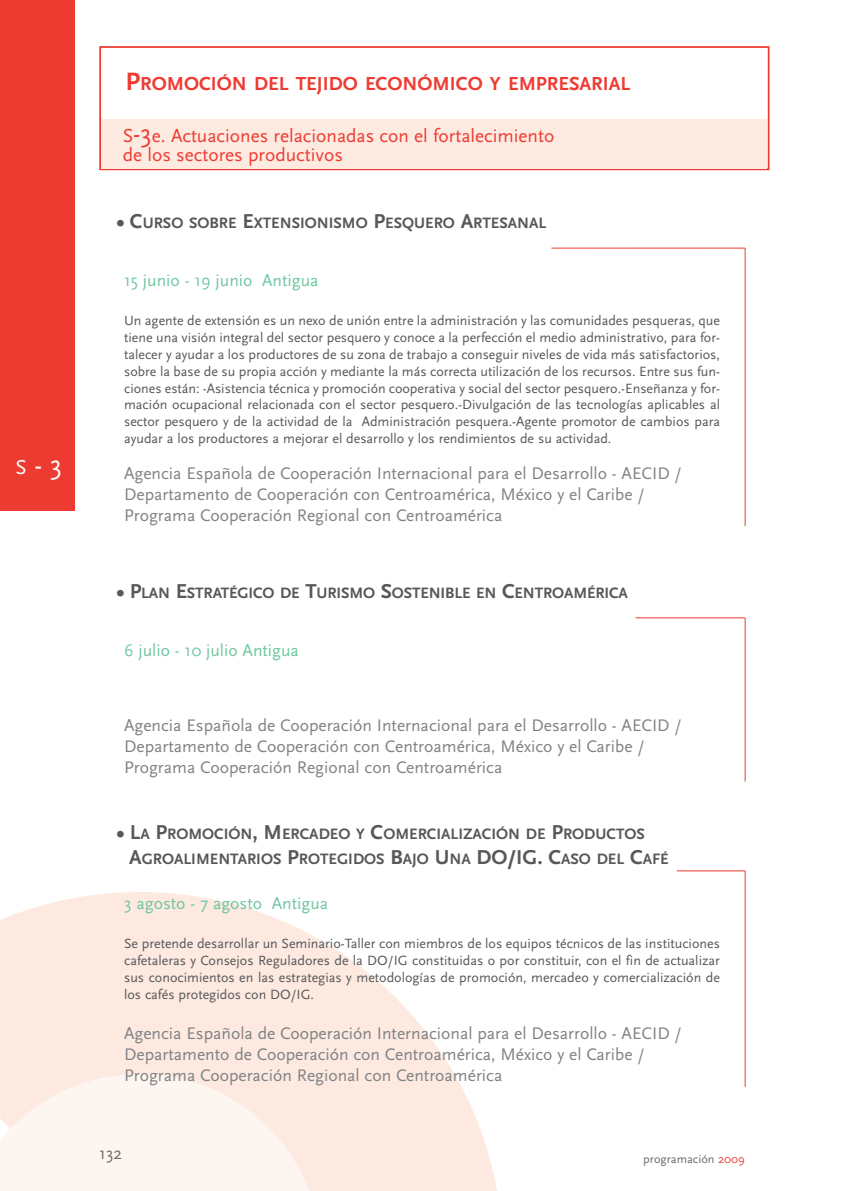
<style>
.page{position:relative;width:844px;height:1191px;background:#fff}
.page>*{position:absolute;margin:0;border:0;box-sizing:border-box;transform-origin:0 0}
.t1{font:28px "Scala Sans";color:#fff}
.t2{font:700 19.6px "Scala Sans";color:#ee3b32}
.t3{font:19.25px/19.2px "Scala Sans";color:#ee3b32}
.t4{font:17.5px/21px "Scala Sans";color:#808285}
.t5{font:17.5px "Scala Sans";color:#70c6a2}
.t6{font:17.5px "Scala Sans";color:#6c6d70}
.t7{font:700 15.75px/25.2px "Scala Sans";color:#57585a}
.t8{font:14px/16.8px "Scala Sans";color:#57585a;text-align:justify}
.t9{font:12.25px "Scala Sans";color:#6c6d70}
.s1{font-size:21px}
.s2{font-size:26.25px}
.s3{font-size:19.6px}
.s4{color:#ee3b32}
</style>
<div class="page">
<div style="left:99px;top:46px;width:670px;height:124px;border:2px solid #ee3b32"></div>
<div style="left:102px;top:119px;width:664px;height:50px;background:#fdeae1"></div>
<hr style="left:551px;top:248px;width:194px;height:1px;background:#ee3b32">
<hr style="left:744px;top:248px;width:1px;height:278px;background:#ee3b32">
<hr style="left:635px;top:617px;width:110px;height:1px;background:#ee3b32">
<hr style="left:744px;top:618px;width:1px;height:163px;background:#ee3b32">
<hr style="left:676px;top:870px;width:69px;height:1px;background:#ee3b32">
<hr style="left:744px;top:871px;width:1px;height:215px;background:#ee3b32">
<div style="left:0;top:0;width:74px;height:510px;background:#ee3b32"></div>
<h1 class="t1" style="left:16px;top:453px;width:48px"><span class="s1">S</span>-3</h1>
<h2 class="t2" style="left:125px;top:75px;width:506px"><span class="s2">P</span>ROMOCIÓN DEL TEJIDO ECONÓMICO Y EMPRESARIAL</h2>
<h3 class="t3" style="left:123px;top:127px;width:433px"><span class="s3">S</span><span class="s2">-3</span>e. Actuaciones relacionadas con el fortalecimiento de los sectores productivos</h3>
<p class="t7" style="left:117px;top:212px;width:431px"><span class="s1">• C</span>URSO SOBRE <span class="s1">E</span>XTENSIONISMO <span class="s1">P</span>ESQUERO <span class="s1">A</span>RTESANAL</p>
<p class="t5" style="left:124px;top:273px;width:196px">15 junio - 19 junio Antigua</p>
<p class="t8" style="left:124px;top:313px;width:597px">Un agente de extensión es un nexo de unión entre la administración y las comunidades pesqueras, que tiene una visión integral del sector pesquero y conoce a la perfección el medio administrativo, para for&shy;talecer y ayudar a los productores de su zona de trabajo a conseguir niveles de vida más satisfactorios, sobre la base de su propia acción y mediante la más correcta utilización de los recursos. Entre sus fun&shy;ciones están: -Asistencia técnica y promoción cooperativa y social del sector pesquero.-Enseñanza y for&shy;mación ocupacional relacionada con el sector pesquero.-Divulgación de las tecnologías aplicables al sector pesquero y de la actividad de la Administración pesquera.-Agente promotor de cambios para ayudar a los productores a mejorar el desarrollo y los rendimientos de su actividad.</p>
<p class="t4" style="left:124px;top:464px;width:559px">Agencia Española de Cooperación Internacional para el Desarrollo - AECID /<br>Departamento de Cooperación con Centroamérica, México y el Caribe /<br>Programa Cooperación Regional con Centroamérica</p>
<p class="t7" style="left:117px;top:581px;width:512px"><span class="s1">• P</span>LAN <span class="s1">E</span>STRATÉGICO DE <span class="s1">T</span>URISMO <span class="s1">S</span>OSTENIBLE EN <span class="s1">C</span>ENTROAMÉRICA</p>
<p class="t5" style="left:124px;top:643px;width:176px">6 julio - 10 julio Antigua</p>
<p class="t4" style="left:124px;top:716px;width:559px">Agencia Española de Cooperación Internacional para el Desarrollo - AECID /<br>Departamento de Cooperación con Centroamérica, México y el Caribe /<br>Programa Cooperación Regional con Centroamérica</p>
<p class="t7" style="left:129px;top:822px;width:541px;text-indent:-12px"><span class="s1">• L</span>A <span class="s1">P</span>ROMOCIÓN<span class="s1">, M</span>ERCADEO Y <span class="s1">C</span>OMERCIALIZACIÓN DE <span class="s1">P</span>RODUCTOS<br><span class="s1">A</span>GROALIMENTARIOS <span class="s1">P</span>ROTEGIDOS <span class="s1">B</span>AJO <span class="s1">U</span>NA <span class="s1">DO/IG. C</span>ASO DEL <span class="s1">C</span>AFÉ</p>
<p class="t5" style="left:124px;top:896px;width:205px">3 agosto - 7 agosto Antigua</p>
<p class="t8" style="left:124px;top:936px;width:597px">Se pretende desarrollar un Seminario-Taller con miembros de los equipos técnicos de las instituciones cafetaleras y Consejos Reguladores de la DO/IG constituidas o por constituir, con el fin de actualizar sus conocimientos en las estrategias y metodologías de promoción, mercadeo y comercialización de los cafés protegidos con DO/IG.</p>
<p class="t4" style="left:124px;top:1024px;width:559px">Agencia Española de Cooperación Internacional para el Desarrollo - AECID /<br>Departamento de Cooperación con Centroamérica, México y el Caribe /<br>Programa Cooperación Regional con Centroamérica</p>
<p class="t6" style="left:99px;top:1146px;width:24px">132</p>
<p class="t9" style="left:643px;top:1153px;width:103px">programación <span class="s4">2009</span></p>
</div>
